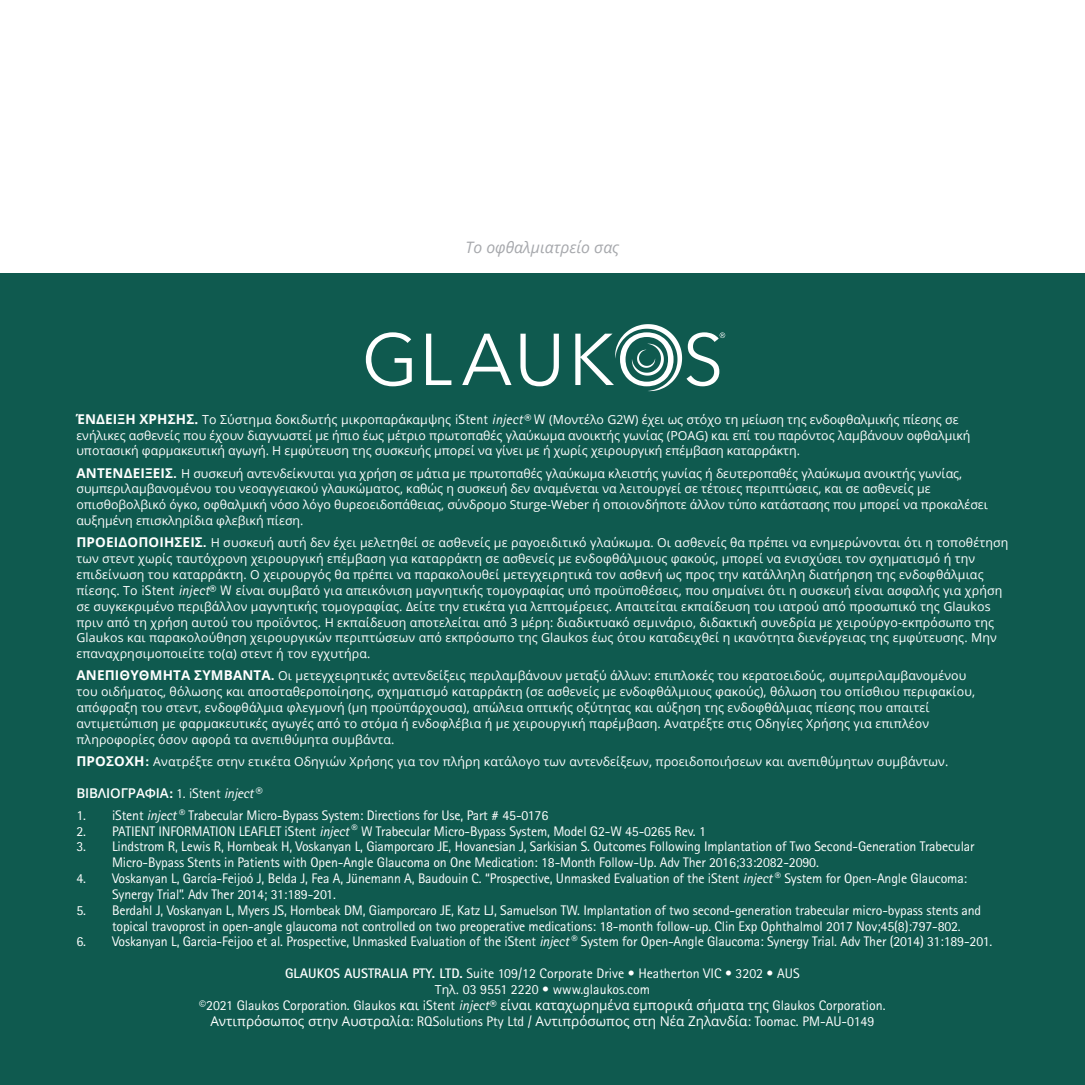
<style>
.page{position:relative;width:1085px;height:1085px;background:#fff}
.page>*{position:absolute;margin:0;border:0;box-sizing:border-box;transform-origin:0 0}
.t1{font:italic 15.75px "Open Sans";color:#a6a8ac}
.t2{font:13.95px/15.8px "Rotis Sans Serif Std";letter-spacing:-.01em;color:#fff}
.t3{font:13.5px "Open Sans";color:#fff}
.t4{font:600 13.5px "Open Sans";letter-spacing:-.01em;color:#fff}
.t5{font:12.38px/15.8px "Open Sans";letter-spacing:.01em;color:#fff}
.s1{font-weight:700;font-size:13.5px}
.s2{font-family:"Rotis Sans Serif Std";font-size:13.95px}
.s3{font-family:"Rotis Sans Serif Std";font-style:italic;font-size:13.95px}
.s4{font-family:"Rotis Sans Serif Std";font-weight:700;font-size:13.5px}
.s5{font-family:"Rotis Sans Serif Std";font-weight:700;font-size:13.95px}
.s6{font-family:"Rotis Sans Serif Std";font-weight:400;font-size:13.95px}
.s7{font-family:"Rotis Sans Serif Std";font-weight:400;font-style:italic;font-size:13.95px}
.s8{font-style:italic}
.s9{font-weight:700}
.s10{font-family:"Open Sans";font-size:12.38px}
.s11{font-family:"Open Sans";font-size:13.5px}
</style>
<div class="page">
<div style="left:0;top:272px;width:1084px;height:812px;background:#0f5a4f"></div>
<svg style="left:366px;top:332px;width:45px;height:54px"></svg>
<svg style="left:426px;top:333px;width:25px;height:52px"></svg>
<svg style="left:462px;top:333px;width:49px;height:52px"></svg>
<svg style="left:520px;top:333px;width:39px;height:53px"></svg>
<svg style="left:575px;top:324px;width:150px;height:67px"></svg>
<p class="t1" style="left:465px;top:236px;width:155px">Το οφθαλμιατρείο σας</p>
<p class="t5" style="left:76px;top:411px;width:895px"><span class="s1">ΈΝΔΕΙΞΗ ΧΡΗΣΗΣ.</span> Το Σύστημα δοκιδωτής μικροπαράκαμψης <span class="s2">iStent</span> <span class="s3">inject®</span> <span class="s2">W</span> (Μοντέλο G2W) έχει ως στόχο τη μείωση της ενδοφθαλμικής πίεσης σε ενήλικες ασθενείς που έχουν διαγνωστεί με ήπιο έως μέτριο πρωτοπαθές γλαύκωμα ανοικτής γωνίας (POAG) και επί του παρόντος λαμβάνουν οφθαλμική υποτασική φαρμακευτική αγωγή. Η εμφύτευση της συσκευής μπορεί να γίνει με ή χωρίς χειρουργική επέμβαση καταρράκτη.</p>
<p class="t5" style="left:76px;top:465px;width:912px"><span class="s1">ΑΝΤΕΝΔΕΙΞΕΙΣ</span><span class="s4">.</span> Η συσκευή αντενδείκνυται για χρήση σε μάτια με πρωτοπαθές γλαύκωμα κλειστής γωνίας ή δευτεροπαθές γλαύκωμα ανοικτής γωνίας, συμπεριλαμβανομένου του νεοαγγειακού γλαυκώματος, καθώς η συσκευή δεν αναμένεται να λειτουργεί σε τέτοιες περιπτώσεις, και σε ασθενείς με οπισθοβολβικό όγκο, οφθαλμική νόσο λόγο θυρεοειδοπάθειας, σύνδρομο Sturge-Weber ή οποιονδήποτε άλλον τύπο κατάστασης που μπορεί να προκαλέσει αυξημένη επισκληρίδια φλεβική πίεση.</p>
<p class="t5" style="left:76px;top:534px;width:933px"><span class="s1">ΠΡΟΕΙΔΟΠΟΙΗΣΕΙΣ</span><span class="s4">.</span> Η συσκευή αυτή δεν έχει μελετηθεί σε ασθενείς με ραγοειδιτικό γλαύκωμα. Οι ασθενείς θα πρέπει να ενημερώνονται ότι η τοποθέτηση των στεντ χωρίς ταυτόχρονη χειρουργική επέμβαση για καταρράκτη σε ασθενείς με ενδοφθάλμιους φακούς, μπορεί να ενισχύσει τον σχηματισμό ή την επιδείνωση του καταρράκτη. O χειρουργός θα πρέπει να παρακολουθεί μετεγχειρητικά τον ασθενή ως προς την κατάλληλη διατήρηση της ενδοφθάλμιας πίεσης. Το <span class="s2">iStent</span> <span class="s3">inject</span><span class="s2">® W</span> είναι συμβατό για απεικόνιση μαγνητικής τομογραφίας υπό προϋποθέσεις, που σημαίνει ότι η συσκευή είναι ασφαλής για χρήση σε συγκεκριμένο περιβάλλον μαγνητικής τομογραφίας. Δείτε την ετικέτα για λεπτομέρειες. Απαιτείται εκπαίδευση του ιατρού από προσωπικό της Glaukos πριν από τη χρήση αυτού του προϊόντος. Η εκπαίδευση αποτελείται από 3 μέρη: διαδικτυακό σεμινάριο, διδακτική συνεδρία με χειρούργο-εκπρόσωπο της Glaukos και παρακολούθηση χειρουργικών περιπτώσεων από εκπρόσωπο της Glaukos έως ότου καταδειχθεί η ικανότητα διενέργειας της εμφύτευσης. Μην επαναχρησιμοποιείτε το(α) στεντ ή τον εγχυτήρα.</p>
<p class="t5" style="left:76px;top:667px;width:900px"><span class="s1">ΑΝΕΠΙΘΥΘΜΗΤΑ ΣΥΜΒΑΝΤΑ</span><span class="s4">.</span> Οι μετεγχειρητικές αντενδείξεις περιλαμβάνουν μεταξύ άλλων: επιπλοκές του κερατοειδούς, συμπεριλαμβανομένου του οιδήματος, θόλωσης και αποσταθεροποίησης, σχηματισμό καταρράκτη (σε ασθενείς με ενδοφθάλμιους φακούς), θόλωση του οπίσθιου περιφακίου, απόφραξη του στεντ, ενδοφθάλμια φλεγμονή (μη προϋπάρχουσα), απώλεια οπτικής οξύτητας και αύξηση της ενδοφθάλμιας πίεσης που απαιτεί αντιμετώπιση με φαρμακευτικές αγωγές από το στόμα ή ενδοφλέβια ή με χειρουργική παρέμβαση. Ανατρέξτε στις Οδηγίες Χρήσης για επιπλέον πληροφορίες όσον αφορά τα ανεπιθύμητα συμβάντα.</p>
<p class="t5" style="left:76px;top:753px;width:873px"><span class="s1">ΠΡΟΣΟΧΗ</span><span class="s5">:</span> Ανατρέξτε στην ετικέτα Οδηγιών Χρήσης για τον πλήρη κατάλογο των αντενδείξεων, προειδοποιήσεων και ανεπιθύμητων συμβάντων.</p>
<p class="t4" style="left:76px;top:783px;width:188px">ΒΙΒΛΙΟΓΡΑΦΙΑ<span class="s5">:</span> <span class="s6">1. iStent</span> <span class="s7">inject</span> <span class="s6">®</span></p>
<p class="t2" style="left:76px;top:807px;width:473px">1. iStent <span class="s8">inject</span> <sup>®</sup> Trabecular Micro-Bypass System: Directions for Use, Part # 45-0176</p>
<p class="t2" style="left:76px;top:822px;width:631px">2. PATIENT INFORMATION LEAFLET iStent <span class="s8">inject</span> <sup>®</sup> W Trabecular Micro-Bypass System, Model G2-W 45-0265 Rev. 1</p>
<p class="t2" style="left:112px;top:838px;width:863px;text-indent:-36px">3. Lindstrom R, Lewis R, Hornbeak H, Voskanyan L, Giamporcaro JE, Hovanesian J, Sarkisian S. Outcomes Following Implantation of Two Second-Generation Trabecular<br>Micro-Bypass Stents in Patients with Open-Angle Glaucoma on One Medication: 18-Month Follow-Up. Adv Ther 2016;33:2082-2090.</p>
<p class="t2" style="left:112px;top:870px;width:856px;text-indent:-36px">4. Voskanyan L, García-Feijoó J, Belda J, Fea A, Jünemann A, Baudouin C. “Prospective, Unmasked Evaluation of the iStent <span class="s8">inject</span> <sup>®</sup> System for Open-Angle Glaucoma:<br>Synergy Trial”. Adv Ther 2014; 31:189-201.</p>
<p class="t2" style="left:112px;top:902px;width:870px;text-indent:-36px">5. Berdahl J, Voskanyan L, Myers JS, Hornbeak DM, Giamporcaro JE, Katz LJ, Samuelson TW. Implantation of two second-generation trabecular micro-bypass stents and topical travoprost in open-angle glaucoma not controlled on two preoperative medications: 18-month follow-up. Clin Exp Ophthalmol 2017 Nov;45(8):797-802.</p>
<p class="t2" style="left:76px;top:933px;width:917px">6. Voskanyan L, Garcia-Feijoo et al. Prospective, Unmasked Evaluation of the iStent <span class="s8">inject</span> <sup>®</sup> System for Open-Angle Glaucoma: Synergy Trial. Adv Ther (2014) 31:189-201.</p>
<p class="t2" style="left:199px;top:965px;width:687px;text-align:center"><span class="s9">GLAUKOS AUSTRALIA PTY. LTD.</span> Suite 109/12 Corporate Drive • Heatherton VIC • 3202 • AUS<br><span class="s10">Τηλ.</span> 03 9551 2220 • www.glaukos.com<br>©2021 Glaukos Corporation. Glaukos <span class="s11">και</span> iStent <span class="s8">inject</span> ® <span class="s11">είναι καταχωρημένα εμπορικά σήματα της</span> Glaukos Corporation.</p>
<p class="t3" style="left:210px;top:1011px;width:665px">Αντιπρόσωπος στην Αυστραλία<span class="s2">: RQSolutions Pty Ltd /</span> Αντιπρόσωπος στη Νέα Ζηλανδία<span class="s2">: Toomac. PM-AU-0149</span></p>
</div>
